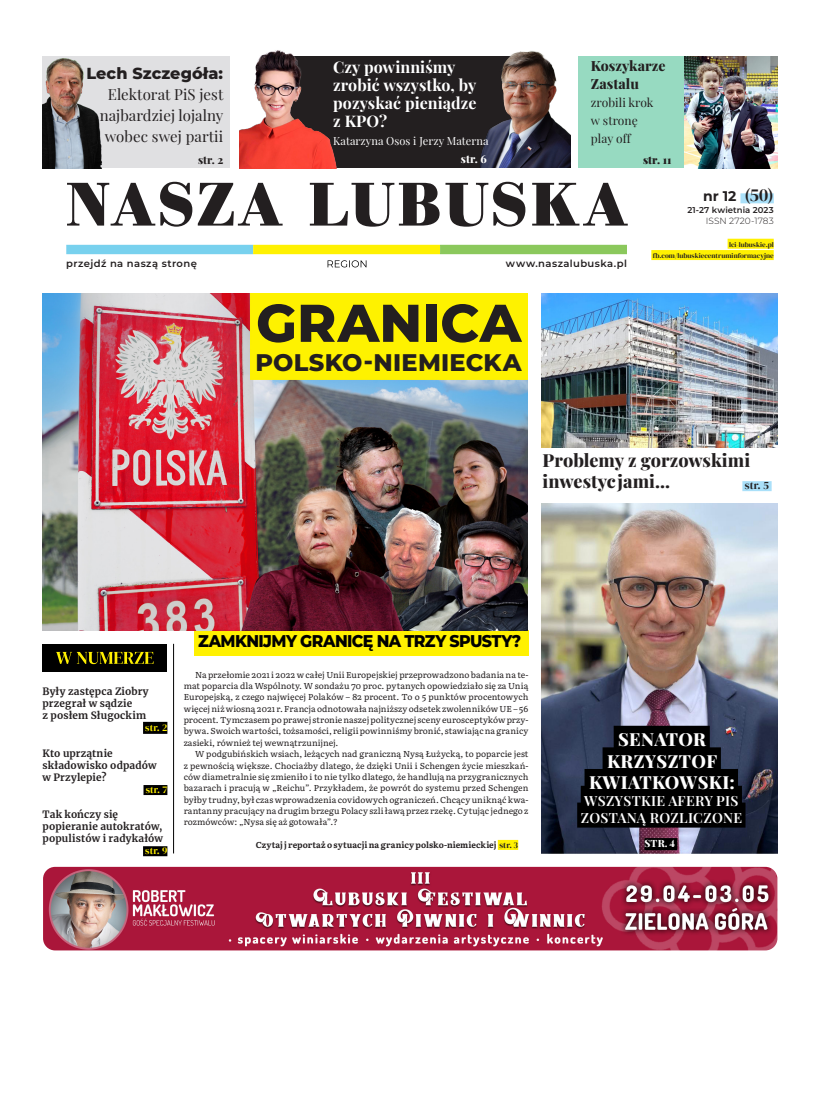
<style>
.page{position:relative;width:820px;height:1106px;background:#fff}
.page>*{position:absolute;margin:0;border:0;box-sizing:border-box;transform-origin:0 0}
.TYTUŁ_48_-_nowy{font:800 53px "Montserrat";letter-spacing:.005em;color:#231f20}
.TYTUŁ_48_-_nowy-2{font:800 24px "Montserrat";letter-spacing:.01em;color:#231f20}
.Styl_akapitowy_1{font:800 18px/21.6px "Playfair Display";letter-spacing:.005em;color:#231f20}
.t1{font:800 18px/21.6px "Playfair Display";letter-spacing:.02em;color:#fff;text-align:center}
.TYTUŁ_artykuł_52{font:800 17px "Montserrat";letter-spacing:-.04em;color:#000;scale:.93 1}
.ZAJAWKI_JEDYNKA_-_FO{font:700 16px/18px "Playfair Display";letter-spacing:.005em;color:#fff}
.ZAJAWKI_JEDYNKA_-_nr{font:800 16px "Montserrat";letter-spacing:.005em;color:#231f20}
.ZAJAWKI_JEDYNKA_-_nr-2{font:15px/21px "Playfair Display";letter-spacing:.005em;color:#231f20;text-align:center}
.t2{font:600 14px/16.8px "Playfair Display";letter-spacing:.02em;color:#fff}
.ZAJAWKI_JEDYNKA_-_FO-2{font:800 14px "Playfair Display";letter-spacing:.005em;color:#231f20}
.t3{font:700 14px "Montserrat";color:#231f20}
.ZAJAWKI_JEDYNKA_-_FO-3{font:12px "Playfair Display";letter-spacing:.005em;color:#231f20}
.ZAJAWKI_JEDYNKA_-_FO-4{font:11px/18px "Playfair Display";letter-spacing:.005em;color:#fff;text-align:right}
.ZAJAWKI_JEDYNKA_-_nr-3{font:900 11px "Playfair Display";color:#231f20}
.ZAJAWKI_JEDYNKA_-_nr-4{font:800 11px "Playfair Display";color:#231f20}
.ZAJAWKI_JEDYNKA_-_nr-5{font:11px "DM Serif Display";color:#231f20}
.TYTUŁ_-_FONT_11{font:700 10px/12px "Merriweather";letter-spacing:.015em;color:#231f20}
.t4{font:600 10px "Montserrat";letter-spacing:.045em;color:#231f20}
.TYTUŁ_-_FONT_11-2{font:10px "DM Serif Display";letter-spacing:.005em;color:#fff101}
.t5{font:800 10px "Playfair Display";color:#fff}
.t6{font:300 9px "Montserrat";color:#231f20}
.TEKST_artykułu_posta{font:8.6px/11.3px "Literata";letter-spacing:.005em;color:#231f20;text-align:justify}
.TEKST_artykułu_posta-2{font:700 8.6px "Literata";letter-spacing:.005em;color:#231f20}
.t7{font:600 8.5px "Montserrat";letter-spacing:.01em;color:#231f20}
.t8{font:7px/11.3px "DM Serif Display";letter-spacing:.005em;color:#231f20;text-align:right}
.s1{font-weight:800}
.s2{font-family:"DM Serif Display";font-weight:400;font-size:18px}
.s3{font-family:"DM Serif Display";font-weight:400}
</style>
<div class="page">
<div style="left:740px;top:193px;width:33px;height:10px;background:#aae0f9"></div>
<svg style="left:67px;top:182px;width:560px;height:45px"></svg>
<div style="left:67px;top:245px;width:185px;height:9px;background:#78d1ee"></div>
<div style="left:253px;top:245px;width:186px;height:9px;background:#fff101"></div>
<div style="left:440px;top:245px;width:186px;height:9px;background:#8bc85c"></div>
<div style="left:277px;top:56px;width:264px;height:112px;background:#231f20"></div>
<div style="left:577px;top:56px;width:200px;height:112px;background:#97dac1"></div>
<div style="left:727px;top:239px;width:46px;height:10px;background:#fff101"></div>
<div style="left:651px;top:250px;width:122px;height:10px;background:#fff101"></div>
<svg style="left:327px;top:260px;width:39px;height:7px"></svg>
<div style="left:43px;top:56px;width:187px;height:112px;background:#e0e0e2"></div>
<img style="left:43px;top:58px;width:59px;height:110px">
<img style="left:684px;top:56px;width:93px;height:112px">
<img style="left:43px;top:866px;width:734px;height:84px">
<div style="left:497px;top:840px;width:21px;height:10px;background:#fff101"></div>
<div style="left:43px;top:644px;width:124px;height:27px;background:#000"></div>
<svg style="left:56px;top:652px;width:97px;height:12px"></svg>
<hr style="left:173px;top:644px;width:1px;height:209px;background:#000">
<img style="left:541px;top:294px;width:236px;height:153px">
<div style="left:742px;top:481px;width:29px;height:10px;background:#aae0f9"></div>
<div style="left:194px;top:630px;width:334px;height:25px;background:#fff101"></div>
<img style="left:43px;top:294px;width:484px;height:336px">
<img style="left:239px;top:50px;width:98px;height:118px">
<img style="left:480px;top:51px;width:90px;height:117px">
<div style="left:143px;top:722px;width:24px;height:12px;background:#000"></div>
<div style="left:143px;top:785px;width:24px;height:10px;background:#000"></div>
<div style="left:143px;top:846px;width:24px;height:10px;background:#000"></div>
<img style="left:541px;top:503px;width:236px;height:350px">
<div style="left:613px;top:725px;width:96px;height:25px;background:#000"></div>
<div style="left:602px;top:747px;width:118px;height:25px;background:#000"></div>
<div style="left:584px;top:769px;width:153px;height:25px;background:#000"></div>
<div style="left:580px;top:785px;width:161px;height:25px;background:#000"></div>
<div style="left:577px;top:802px;width:168px;height:25px;background:#000"></div>
<div style="left:644px;top:838px;width:33px;height:12px;background:#000"></div>
<p class="ZAJAWKI_JEDYNKA_-_FO" style="left:333px;top:57px;width:145px">Czy powinniśmy zrobić wszystko, by pozyskać pieniądze z KPO?</p>
<p class="ZAJAWKI_JEDYNKA_-_FO-4" style="left:333px;top:131px;width:157px">Katarzyna Osos i Jerzy Materna <span class="s1">str. 6</span></p>
<p class="ZAJAWKI_JEDYNKA_-_FO-2" style="left:590px;top:55px;width:76px">Koszykarze</p>
<p class="ZAJAWKI_JEDYNKA_-_FO-2" style="left:590px;top:73px;width:50px">Zastalu</p>
<p class="ZAJAWKI_JEDYNKA_-_FO-3" style="left:590px;top:93px;width:64px">zrobili krok</p>
<p class="ZAJAWKI_JEDYNKA_-_FO-3" style="left:590px;top:111px;width:48px">w stronę</p>
<p class="ZAJAWKI_JEDYNKA_-_FO-3" style="left:590px;top:129px;width:41px">play off</p>
<p class="ZAJAWKI_JEDYNKA_-_nr" style="left:86px;top:61px;width:138px">Lech Szczegóła:</p>
<p class="ZAJAWKI_JEDYNKA_-_nr-2" style="left:100px;top:82px;width:125px">Elektorat PiS jest najbardziej lojalny</p>
<p class="ZAJAWKI_JEDYNKA_-_nr-2" style="left:105px;top:124px;width:120px">wobec swej partii</p>
<p class="ZAJAWKI_JEDYNKA_-_nr-4" style="left:198px;top:151px;width:27px">str. 2</p>
<p class="ZAJAWKI_JEDYNKA_-_nr-3" style="left:642px;top:151px;width:30px">str. 11</p>
<h3 class="t3" style="left:703px;top:186px;width:72px">nr 12 <span class="s2">(50)</span></h3>
<p class="t7" style="left:687px;top:204px;width:88px">21-27 kwietnia 2023</p>
<p class="t6" style="left:705px;top:215px;width:69px">ISSN 2720-1783</p>
<p class="t4" style="left:66px;top:257px;width:132px">przejdź na naszą stronę</p>
<p class="t4" style="left:505px;top:257px;width:122px">www.naszalubuska.pl</p>
<p class="TYTUŁ_48_-_nowy" style="left:256px;top:284px;width:267px">GRANICA</p>
<p class="TYTUŁ_48_-_nowy-2" style="left:255px;top:344px;width:267px">POLSKO-NIEMIECKA</p>
<p class="t8" style="left:652px;top:239px;width:122px">lci-lubuskie.pl fb.com/lubuskiecentruminformacyjne</p>
<p class="Styl_akapitowy_1" style="left:542px;top:447px;width:209px">Problemy z gorzowskimi inwestycjami...</p>
<p class="ZAJAWKI_JEDYNKA_-_nr-5" style="left:744px;top:479px;width:26px">str. 5</p>
<p class="TYTUŁ_-_FONT_11" style="left:43px;top:685px;width:108px">Były zastępca Ziobry przegrał w sądzie</p>
<p class="TYTUŁ_-_FONT_11" style="left:43px;top:709px;width:105px">z posłem Sługockim</p>
<p class="TYTUŁ_-_FONT_11-2" style="left:145px;top:721px;width:24px">str. 2</p>
<p class="TYTUŁ_-_FONT_11" style="left:43px;top:747px;width:115px">Kto uprzątnie składowisko odpadów</p>
<p class="TYTUŁ_-_FONT_11" style="left:43px;top:771px;width:65px">w Przylepie?</p>
<p class="TYTUŁ_-_FONT_11-2" style="left:146px;top:784px;width:23px">str. 7</p>
<p class="TYTUŁ_-_FONT_11" style="left:43px;top:808px;width:122px">Tak kończy się popieranie autokratów, populistów i radykałów</p>
<p class="TYTUŁ_-_FONT_11-2" style="left:145px;top:845px;width:24px">str. 9</p>
<p class="TYTUŁ_artykuł_52" style="left:198px;top:628px;width:349px">ZAMKNIJMY GRANICĘ NA TRZY SPUSTY?</p>
<p class="TEKST_artykułu_posta" style="left:184px;top:668px;width:346px;text-indent:11px">Na przełomie 2021 i 2022 w całej Unii Europejskiej przeprowadzono badania na te&shy;mat poparcia dla Wspólnoty. W sondażu 70 proc. pytanych opowiedziało się za Unią Europejską, z czego najwięcej Polaków – 82 procent. To o 5 punktów procentowych więcej niż wiosną 2021 r. Francja odnotowała najniższy odsetek zwolenników UE – 56 procent. Tymczasem po prawej stronie naszej politycznej sceny eurosceptyków przy&shy;bywa. Swoich wartości, tożsamości, religii powinniśmy bronić, stawiając na granicy zasieki, również tej wewnątrzunijnej.</p>
<p class="TEKST_artykułu_posta" style="left:184px;top:747px;width:346px;text-indent:11px">W podgubińskich wsiach, leżących nad graniczną Nysą Łużycką, to poparcie jest z pewnością większe. Chociażby dlatego, że dzięki Unii i Schengen życie mieszkań&shy;ców diametralnie się zmieniło i to nie tylko dlatego, że handlują na przygranicznych bazarach i pracują w „Reichu”. Przykładem, że powrót do systemu przed Schengen byłby trudny, był czas wprowadzenia covidowych ograniczeń. Chcący uniknąć kwa&shy;rantanny pracujący na drugim brzegu Polacy szli ławą przez rzekę. Cytując jednego z rozmówców: „Nysa się aż gotowała”.?</p>
<p class="TEKST_artykułu_posta-2" style="left:256px;top:837px;width:264px">Czytaj j reportaż o sytuacji na granicy polsko-niemieckiej <span class="s3">str. 3</span></p>
<p class="t1" style="left:588px;top:727px;width:147px">SENATOR<br>KRZYSZTOF<br>KWIATKOWSKI:</p>
<p class="t2" style="left:580px;top:791px;width:163px">WSZYSTKIE AFERY PIS<br>ZOSTANĄ ROZLICZONE</p>
<p class="t5" style="left:644px;top:835px;width:32px">STR. 4</p>
</div>
